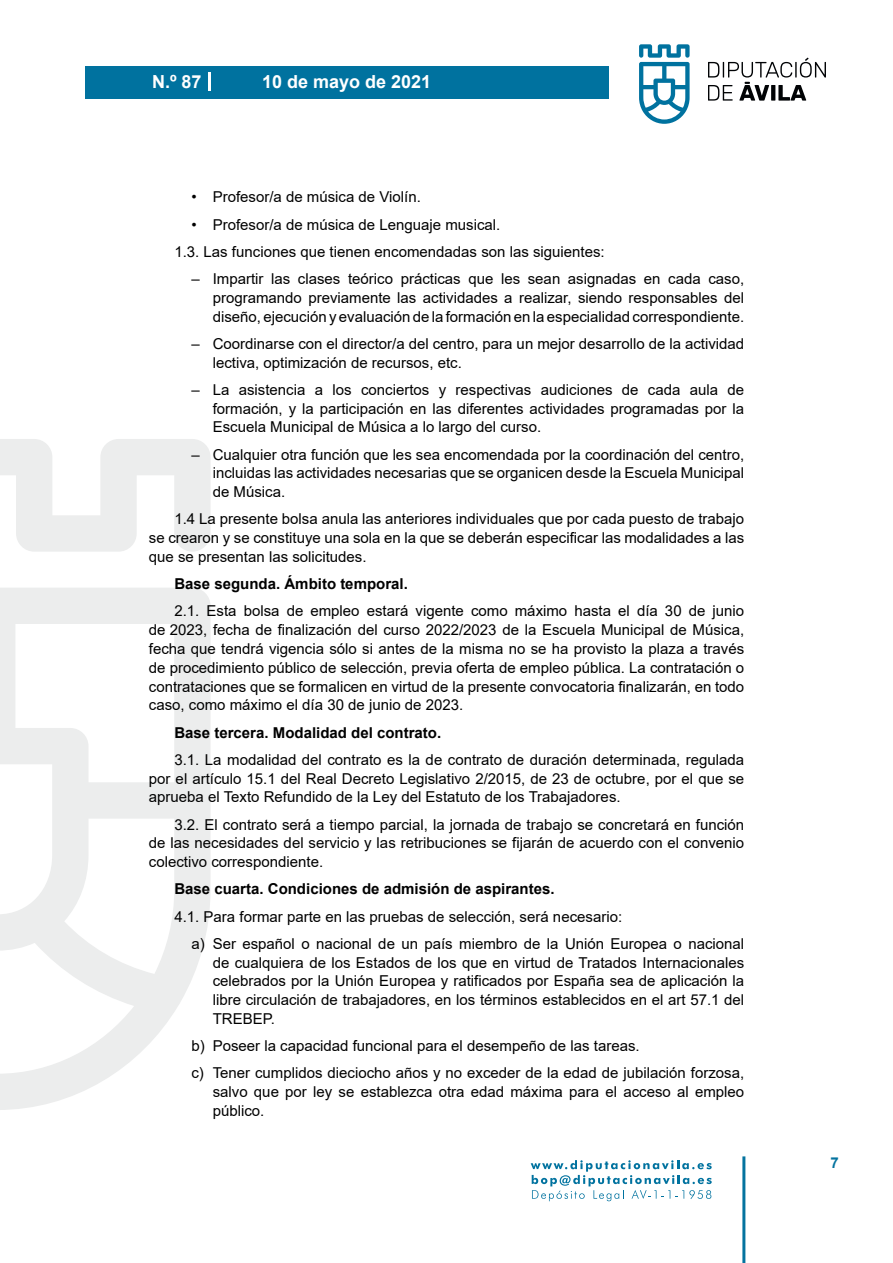
<style>
.page{position:relative;width:893px;height:1263px;background:#fff}
.page>*{position:absolute;margin:0;border:0;box-sizing:border-box;transform-origin:0 0}
.t1{font:700 18px "Arial";color:#fff}
.t2{font:15px/18.8px "Arial";color:#000;text-align:justify}
.t3{font:700 15px "Arial";color:#000}
.t4{font:700 15px "Arial";color:#04739f}
</style>
<div class="page">
<svg style="left:531px;top:1160px;width:181px;height:41px"></svg>
<div style="left:85px;top:66px;width:523px;height:33px;background:#00729f"></div>
<svg style="left:639px;top:44px;width:51px;height:80px"></svg>
<svg style="left:708px;top:58px;width:118px;height:43px"></svg>
<hr style="left:742px;top:1156px;width:3px;height:107px;background:#04739f">
<svg style="left:208px;top:72px;width:2px;height:18px"></svg>
<svg style="left:0;top:439px;width:211px;height:671px"></svg>
<p class="t1" style="left:152px;top:69px;width:51px">N.º 87</p>
<p class="t1" style="left:262px;top:69px;width:171px">10 de mayo de 2021</p>
<p class="t2" style="left:191px;top:188px;width:231px">• Profesor/a de música de Violín.</p>
<p class="t2" style="left:174px;top:211px;width:432px;line-height:27.3px;text-indent:17px">• Profesor/a de música de Lenguaje musical.<br>1.3. Las funciones que tienen encomendadas son las siguientes:</p>
<p class="t2" style="left:213px;top:269px;width:533px;text-indent:-21px">– Impartir las clases teórico prácticas que les sean asignadas en cada caso, programando previamente las actividades a realizar, siendo responsables del diseño, ejecución y evaluación de la formación en la especialidad correspondiente.</p>
<p class="t2" style="left:213px;top:334px;width:533px;text-indent:-21px">– Coordinarse con el director/a del centro, para un mejor desarrollo de la actividad lectiva, optimización de recursos, etc.</p>
<p class="t2" style="left:213px;top:380px;width:533px;text-indent:-21px">– La asistencia a los conciertos y respectivas audiciones de cada aula de formación, y la participación en las diferentes actividades programadas por la Escuela Municipal de Música a lo largo del curso.</p>
<p class="t2" style="left:213px;top:445px;width:533px;text-indent:-21px">– Cualquier otra función que les sea encomendada por la coordinación del centro, incluidas las actividades necesarias que se organicen desde la Escuela Municipal de Música.</p>
<p class="t2" style="left:149px;top:510px;width:597px;text-indent:26px">1.4 La presente bolsa anula las anteriores individuales que por cada puesto de trabajo se crearon y se constituye una sola en la que se deberán especificar las modalidades a las que se presentan las solicitudes.</p>
<p class="t3" style="left:174px;top:573px;width:235px">Base segunda. Ámbito temporal.</p>
<p class="t2" style="left:149px;top:602px;width:597px;text-indent:26px">2.1. Esta bolsa de empleo estará vigente como máximo hasta el día 30 de junio de 2023, fecha de finalización del curso 2022/2023 de la Escuela Municipal de Música, fecha que tendrá vigencia sólo si antes de la misma no se ha provisto la plaza a través de procedimiento público de selección, previa oferta de empleo pública. La contratación o contrataciones que se formalicen en virtud de la presente convocatoria finalizarán, en todo caso, como máximo el día 30 de junio de 2023.</p>
<p class="t3" style="left:174px;top:722px;width:268px">Base tercera. Modalidad del contrato.</p>
<p class="t2" style="left:149px;top:750px;width:597px;text-indent:26px">3.1. La modalidad del contrato es la de contrato de duración determinada, regulada por el artículo 15.1 del Real Decreto Legislativo 2/2015, de 23 de octubre, por el que se aprueba el Texto Refundido de la Ley del Estatuto de los Trabajadores.</p>
<p class="t2" style="left:149px;top:815px;width:597px;text-indent:26px">3.2. El contrato será a tiempo parcial, la jornada de trabajo se concretará en función de las necesidades del servicio y las retribuciones se fijarán de acuerdo con el convenio colectivo correspondiente.</p>
<p class="t3" style="left:174px;top:878px;width:382px">Base cuarta. Condiciones de admisión de aspirantes.</p>
<p class="t2" style="left:191px;top:902px;width:554px;line-height:27.3px;text-indent:-17px">4.1. Para formar parte en las pruebas de selección, será necesario:<br>a) Ser español o nacional de un país miembro de la Unión Europea o nacional</p>
<p class="t2" style="left:213px;top:953px;width:533px">de cualquiera de los Estados de los que en virtud de Tratados Internacionales celebrados por la Unión Europea y ratificados por España sea de aplicación la libre circulación de trabajadores, en los términos establecidos en el art 57.1 del TREBEP.</p>
<p class="t2" style="left:191px;top:1032px;width:554px;line-height:27.3px">b) Poseer la capacidad funcional para el desempeño de las tareas.<br>c) Tener cumplidos dieciocho años y no exceder de la edad de jubilación forzosa,</p>
<p class="t2" style="left:213px;top:1082px;width:533px">salvo que por ley se establezca otra edad máxima para el acceso al empleo público.</p>
<p class="t4" style="left:831px;top:1152px;width:10px">7</p>
</div>
